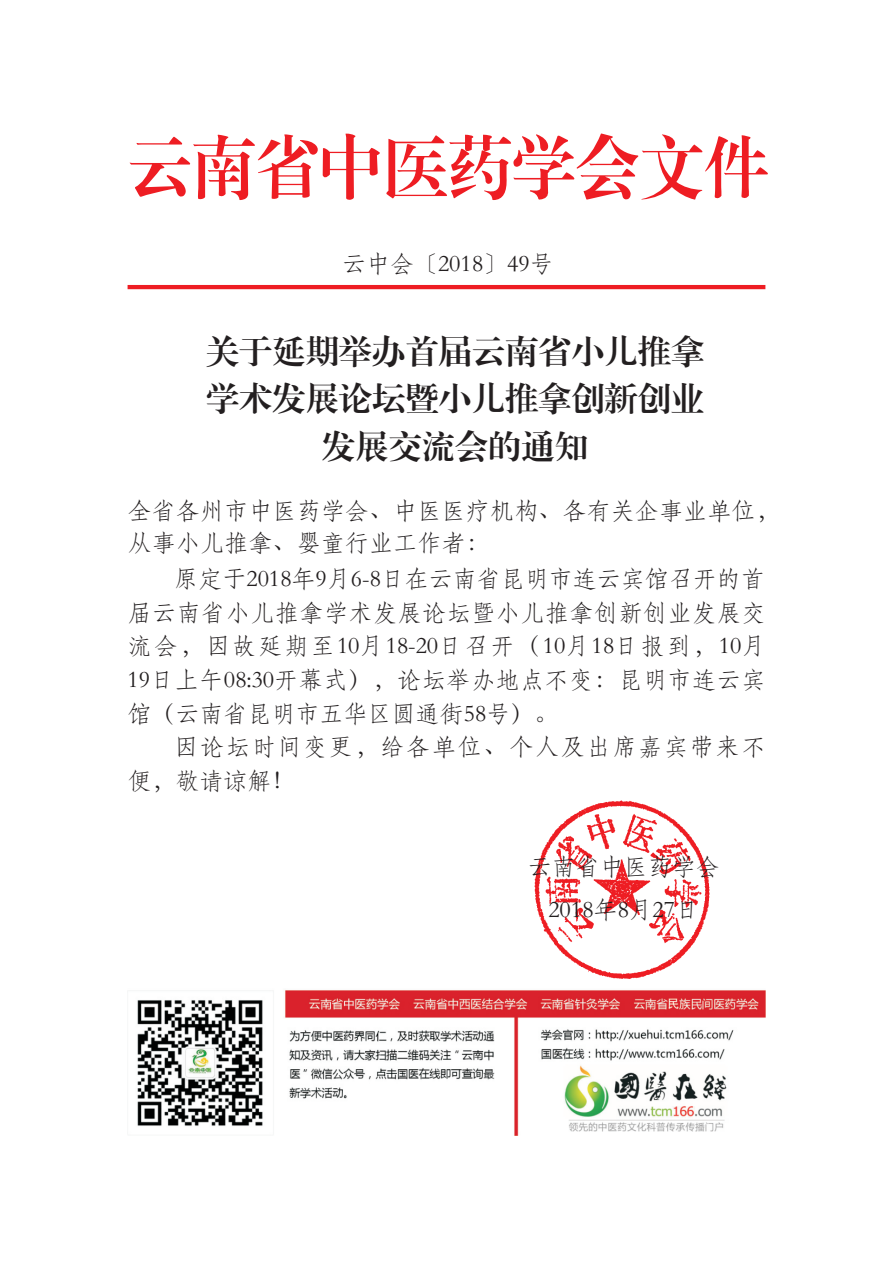
<style>
.page{position:relative;width:893px;height:1263px;background:#fff}
.page>*{position:absolute;margin:0;border:0;box-sizing:border-box;transform-origin:0 0}
.t1{font:68.25px "FZXBSJW GB1 0";color:#ee1d23;scale:.94 1}
.t2{font:33px/47.2px "FZXBSJW GB1 0";color:#231f20;text-align:center}
.t3{font:24px/33.6px "ST Fangsong";color:#231f20;text-align:justify}
.t4{font:24px/33.6px "ST Fangsong";letter-spacing:.075em;color:#231f20}
</style>
<div class="page">
<hr style="left:128px;top:285px;width:637px;height:4px;background:#ee1d23">
<img style="left:534px;top:800px;width:176px;height:179px">
<img style="left:137px;top:990px;width:628px;height:145px">
<h1 class="t1" style="left:128px;top:130px;width:683px">云南省中医药学会文件</h1>
<p class="t3" style="left:342px;top:247px;width:213px">云中会〔2018〕49号</p>
<h2 class="t2" style="left:206px;top:329px;width:500px">关于延期举办首届云南省小儿推拿学术发展论坛暨小儿推拿创新创业发展交流会的通知</h2>
<p class="t3" style="left:128px;top:495px;width:654px;line-height:32.2px">全省各州市中医药学会、中医医疗机构、各有关企事业单位，从事小儿推拿、婴童行业工作者：</p>
<p class="t3" style="left:128px;top:562px;width:639px;text-indent:47px">原定于2018年9月6-8日在云南省昆明市连云宾馆召开的首届云南省小儿推拿学术发展论坛暨小儿推拿创新创业发展交流会，因故延期至10月18-20日召开（10月18日报到，10月19日上午08:30开幕式），论坛举办地点不变：昆明市连云宾馆（云南省昆明市五华区圆通街58号）。</p>
<p class="t4" style="left:128px;top:730px;width:639px;text-indent:47px">因论坛时间变更，给各单位、个人及出席嘉宾带来不便，敬请谅解！</p>
<p class="t3" style="left:528px;top:845px;width:193px;line-height:43px;text-align:center">云南省中医药学会<br>2018年8月27日</p>
</div>
